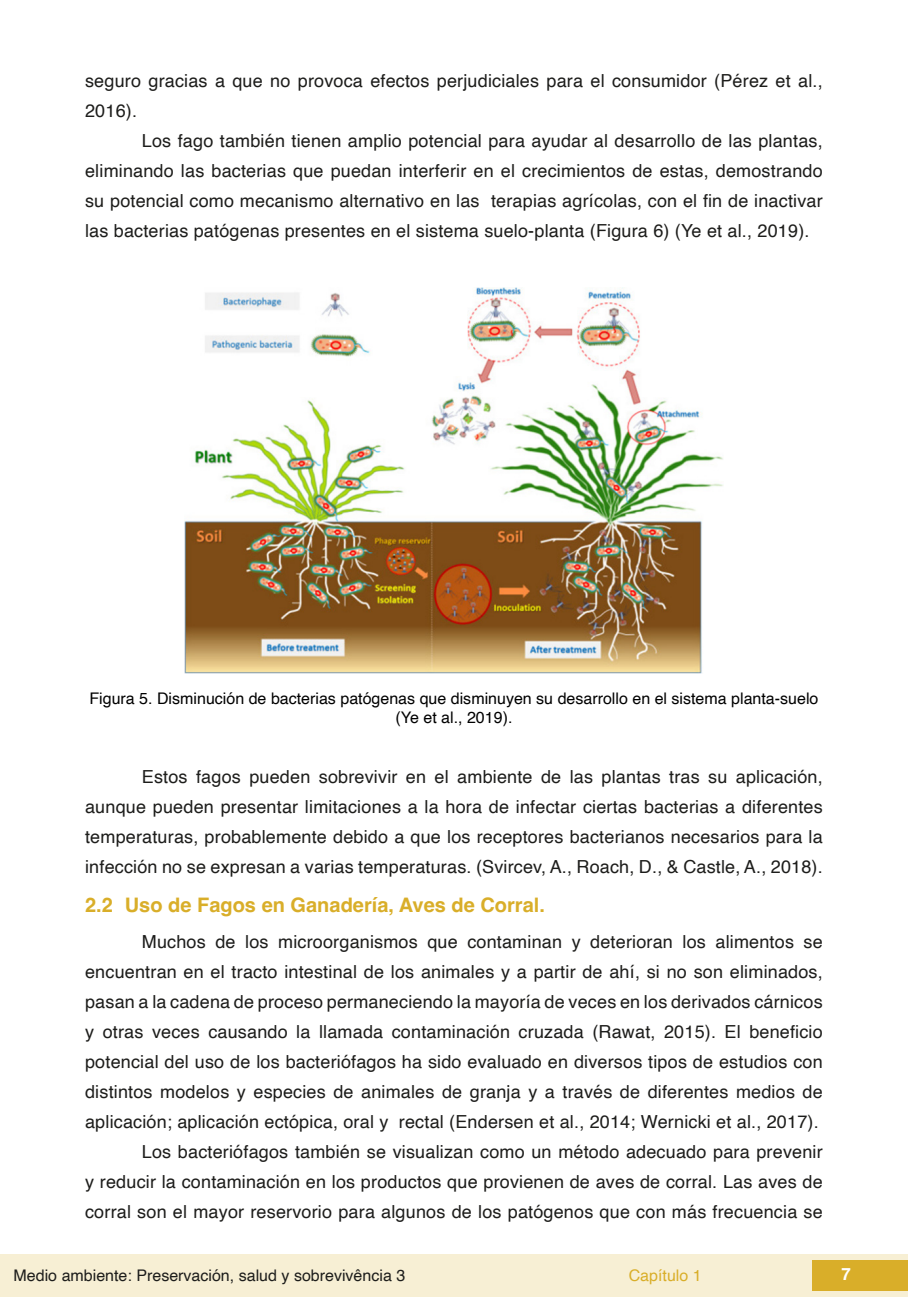
<style>
.page{position:relative;width:908px;height:1304px;background:#fff}
.page>*{position:absolute;margin:0;border:0;box-sizing:border-box;transform-origin:0 0}
.t1{font:700 20px "Helvetica";color:#d9ae29}
.t2{font:18px/30px "Helvetica";letter-spacing:.01em;color:#1d1d1b;text-align:justify}
.t3{font:700 16.8px "Helvetica";color:#fff}
.t4{font:16px/19.2px "Helvetica";color:#000;text-align:center}
.t5{font:16px "Helvetica";color:#1d1d1b}
.t6{font:16px "Helvetica";color:#d9ae29}
</style>
<div class="page">
<div style="left:0;top:1254px;width:906px;height:43px;background:#f7efd4"></div>
<div style="left:812px;top:1261px;width:95px;height:30px;background:#d9ae29"></div>
<img style="left:184px;top:287px;width:539px;height:386px">
<p class="t2" style="left:85px;top:66px;width:738px">seguro gracias a que no provoca efectos perjudiciales para el consumidor (Pérez et al.,<br>2016).</p>
<p class="t2" style="left:85px;top:126px;width:738px;text-indent:57px">Los fago también tienen amplio potencial para ayudar al desarrollo de las plantas, eliminando las bacterias que puedan interferir en el crecimientos de estas, demostrando su potencial como mecanismo alternativo en las terapias agrícolas, con el fin de inactivar las bacterias patógenas presentes en el sistema suelo-planta (Figura 6) (Ye et al., 2019).</p>
<p class="t4" style="left:89px;top:689px;width:730px">Figura 5. Disminución de bacterias patógenas que disminuyen su desarrollo en el sistema planta-suelo (Ye et al., 2019).</p>
<p class="t2" style="left:85px;top:762px;width:738px;text-indent:57px">Estos fagos pueden sobrevivir en el ambiente de las plantas tras su aplicación, aunque pueden presentar limitaciones a la hora de infectar ciertas bacterias a diferentes temperaturas, probablemente debido a que los receptores bacterianos necesarios para la infección no se expresan a varias temperaturas. (Svircev, A., Roach, D., &amp; Castle, A., 2018).</p>
<p class="t1" style="left:85px;top:893px;width:461px">2.2 Uso de Fagos en Ganadería, Aves de Corral.</p>
<p class="t2" style="left:85px;top:927px;width:738px;text-align:right">Muchos de los microorganismos que contaminan y deterioran los alimentos se encuentran en el tracto intestinal de los animales y a partir de ahí, si no son eliminados, pasan a la cadena de proceso permaneciendo la mayoría de veces en los derivados cárnicos y otras veces causando la llamada contaminación cruzada (Rawat, 2015). El beneficio potencial del uso de los bacteriófagos ha sido evaluado en diversos tipos de estudios con distintos modelos y especies de animales de granja y a través de diferentes medios de aplicación; aplicación ectópica, oral y rectal (Endersen et al., 2014; Wernicki et al., 2017).<br>Los bacteriófagos también se visualizan como un método adecuado para prevenir<br>y reducir la contaminación en los productos que provienen de aves de corral. Las aves de corral son el mayor reservorio para algunos de los patógenos que con más frecuencia se</p>
<p class="t5" style="left:14px;top:1263px;width:393px">Medio ambiente: Preservación, salud y sobrevivência 3</p>
<p class="t6" style="left:628px;top:1263px;width:74px">Capítulo 1</p>
<p class="t3" style="left:841px;top:1264px;width:11px">7</p>
</div>
